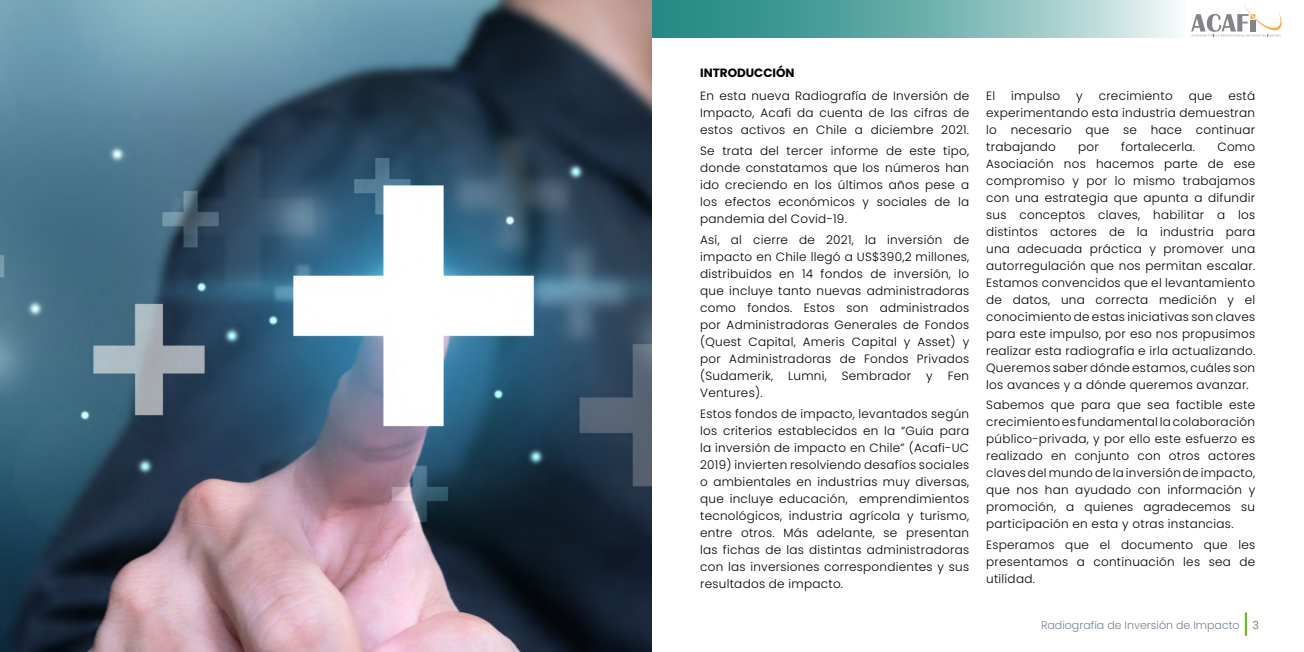
<style>
.page{position:relative;width:1304px;height:652px;background:#fff}
.page>*{position:absolute;margin:0;border:0;box-sizing:border-box;transform-origin:0 0}
.t1{font:300 12px/17px "Poppins";letter-spacing:.02em;color:#000;text-align:justify}
.t2{font:700 12px "Poppins";color:#000}
.t3{font:300 11px "Poppins";color:#75828f}
.s1{font-weight:400}
</style>
<div class="page">
<svg style="left:652px;top:0;width:524px;height:38px"></svg>
<hr style="left:1245px;top:612px;width:2px;height:24px;background:#6eb829">
<svg style="left:1191px;top:4px;width:91px;height:32px"></svg>
<img style="left:0;top:0;width:652px;height:652px">
<p class="t2" style="left:700px;top:66px;width:96px">INTRODUCCIÓN</p>
<p class="t1" style="left:700px;top:87px;width:270px">En esta nueva Radiografía de Inversión de Impacto, Acafi da cuenta de las cifras de estos activos en Chile a diciembre 2021.</p>
<p class="t1" style="left:700px;top:142px;width:271px">Se trata del tercer informe de este tipo, donde constatamos que los números han ido creciendo en los últimos años pese a los efectos económicos y sociales de la pandemia del Covid-19.</p>
<p class="t1" style="left:700px;top:231px;width:271px">Así, al cierre de 2021, la inversión de impacto en Chile llegó a US$390,2 millones, distribuidos en 14 fondos de inversión, lo que incluye tanto nuevas administradoras como fondos. Estos son administrados por Administradoras Generales de Fondos (Quest Capital, Ameris Capital y Asset) y por Administradoras de Fondos Privados (Sudamerik, Lumni, Sembrador y Fen Ventures).</p>
<p class="t1" style="left:700px;top:405px;width:271px">Estos fondos de impacto, levantados según los criterios establecidos en la “Guía para la inversión de impacto en Chile” (Acafi-UC 2019) invierten resolviendo desafíos sociales o ambientales en industrias muy diversas, que incluye educación, emprendimientos tecnológicos, industria agrícola y turismo, entre otros. Más adelante, se presentan las fichas de las distintas administradoras con las inversiones correspondientes y sus resultados de impacto.</p>
<p class="t1" style="left:986px;top:87px;width:271px;text-indent:242px">está experimentando esta industria demuestran lo necesario que se hace continuar trabajando</p>
<p class="t1" style="left:986px;top:87px;width:11px">El</p>
<p class="t1" style="left:1011px;top:87px;width:50px">impulso</p>
<p class="t1" style="left:1076px;top:87px;width:8px">y</p>
<p class="t1" style="left:1099px;top:87px;width:75px">crecimiento</p>
<p class="t1" style="left:1189px;top:87px;width:25px">que</p>
<p class="t1" style="left:1078px;top:138px;width:22px">por</p>
<p class="t1" style="left:1121px;top:138px;width:75px">fortalecerla.</p>
<p class="t1" style="left:986px;top:138px;width:271px;text-indent:231px">Como Asociación nos hacemos parte de ese compromiso y por lo mismo trabajamos con una estrategia que apunta a difundir sus conceptos claves, habilitar a los distintos actores de la industria para una adecuada práctica y promover una autorregulación que nos permitan escalar.<br>Estamos convencidos que el levantamiento de datos, una correcta medición y el conocimiento de estas iniciativas son claves para este impulso, por eso nos propusimos realizar esta radiografía e irla actualizando.<br>Queremos saber dónde estamos, cuáles son los avances y a dónde queremos avanzar.</p>
<p class="t1" style="left:986px;top:396px;width:271px">Sabemos que para que sea factible este crecimiento es fundamental la colaboración público-privada, y por ello este esfuerzo es realizado en conjunto con otros actores claves del mundo de la inversión de impacto, que nos han ayudado con información y promoción, a quienes agradecemos su participación en esta y otras instancias.</p>
<p class="t1" style="left:986px;top:536px;width:271px">Esperamos que el documento que les presentamos a continuación les sea de utilidad.</p>
<p class="t3" style="left:1041px;top:619px;width:219px">Radiografía de Inversión de Impacto <span class="s1">3</span></p>
</div>
